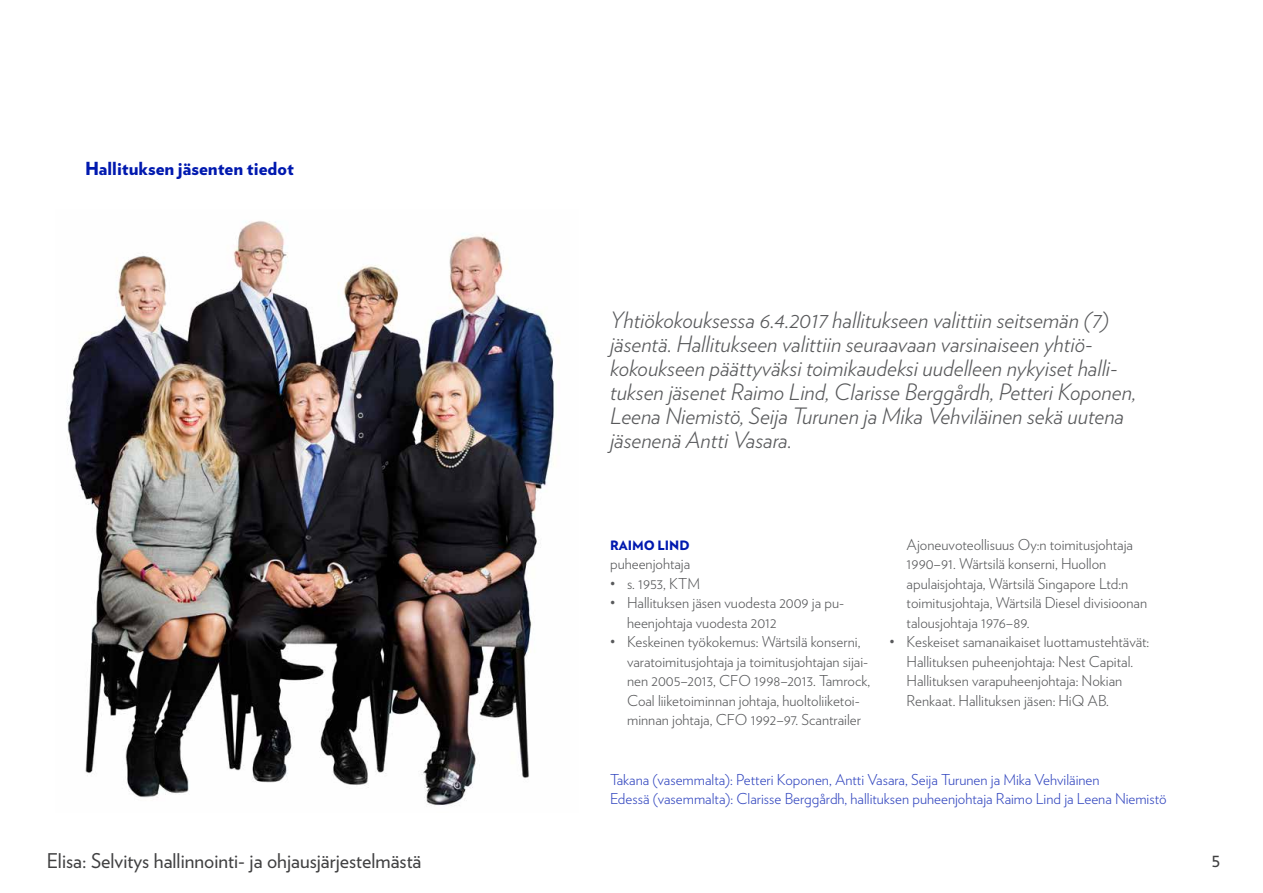
<style>
.page{position:relative;width:1263px;height:893px;background:#fff}
.page>*{position:absolute;margin:0;border:0;box-sizing:border-box;transform-origin:0 0}
.t1{font:italic 300 22.5px/24px "Verlag";color:#58595b}
.t2{font:20.25px "Verlag";color:#404041}
.t3{font:19.5px "Verlag";color:#404041}
.t4{font:900 18px "Verlag";color:#0019af}
.t5{font:300 15px/19.5px "Verlag";color:#58595b}
.t6{font:300 15px/19.5px "Verlag";color:#3347bf}
.t7{font:900 12.9px "Verlag";color:#0019af}
</style>
<div class="page">
<img style="left:67px;top:221px;width:493px;height:585px">
<p class="t4" style="left:85px;top:154px;width:210px">Hallituksen jäsenten tiedot</p>
<p class="t1" style="left:610px;top:307px;width:527px">Yhtiökokouksessa 6.4.2017 hallitukseen valittiin seitsemän (7) jäsentä. Hallitukseen valittiin seuraavaan varsinaiseen yhtiö&shy;kokoukseen päättyväksi toimikaudeksi uudelleen nykyiset halli&shy;tuksen jäsenet Raimo Lind, Clarisse Berggårdh, Petteri Koponen, Leena Niemistö, Seija Turunen ja Mika Vehviläinen sekä uutena jäsenenä Antti Vasara.</p>
<p class="t7" style="left:610px;top:535px;width:81px">RAIMO LIND</p>
<p class="t5" style="left:610px;top:553px;width:82px">puheenjohtaja</p>
<p class="t5" style="left:610px;top:573px;width:91px">• s. 1953, KTM</p>
<p class="t5" style="left:627px;top:592px;width:219px;text-indent:-17px">• Hallituksen jäsen vuodesta 2009 ja pu&shy;heenjohtaja vuodesta 2012</p>
<p class="t5" style="left:627px;top:631px;width:244px;text-indent:-17px">• Keskeinen työkokemus: Wärtsilä konserni, varatoimitusjohtaja ja toimitusjohtajan sijai&shy;nen 2005–2013, CFO 1998–2013. Tamrock, Coal liiketoiminnan johtaja, huoltoliiketoi&shy;minnan johtaja, CFO 1992–97. Scantrailer</p>
<p class="t5" style="left:907px;top:534px;width:242px">Ajoneuvoteollisuus Oy:n toimitusjohtaja 1990–91. Wärtsilä konserni, Huollon apulaisjohtaja, Wärtsilä Singapore Ltd:n toimitusjohtaja, Wärtsilä Diesel divisioonan talousjohtaja 1976–89.</p>
<p class="t5" style="left:907px;top:631px;width:244px;text-indent:-17px">• Keskeiset samanaikaiset luottamustehtävät:<br>Hallituksen puheenjohtaja: Nest Capital.<br>Hallituksen varapuheenjohtaja: Nokian Renkaat. Hallituksen jäsen: HiQ AB.</p>
<p class="t6" style="left:610px;top:769px;width:558px">Takana (vasemmalta): Petteri Koponen, Antti Vasara, Seija Turunen ja Mika Vehviläinen<br>Edessä (vasemmalta): Clarisse Berggårdh, hallituksen puheenjohtaja Raimo Lind ja Leena Niemistö</p>
<h2 class="t2" style="left:47px;top:845px;width:376px">Elisa: Selvitys hallinnointi- ja ohjausjärjestelmästä</h2>
<h3 class="t3" style="left:1211px;top:845px;width:10px">5</h3>
</div>
